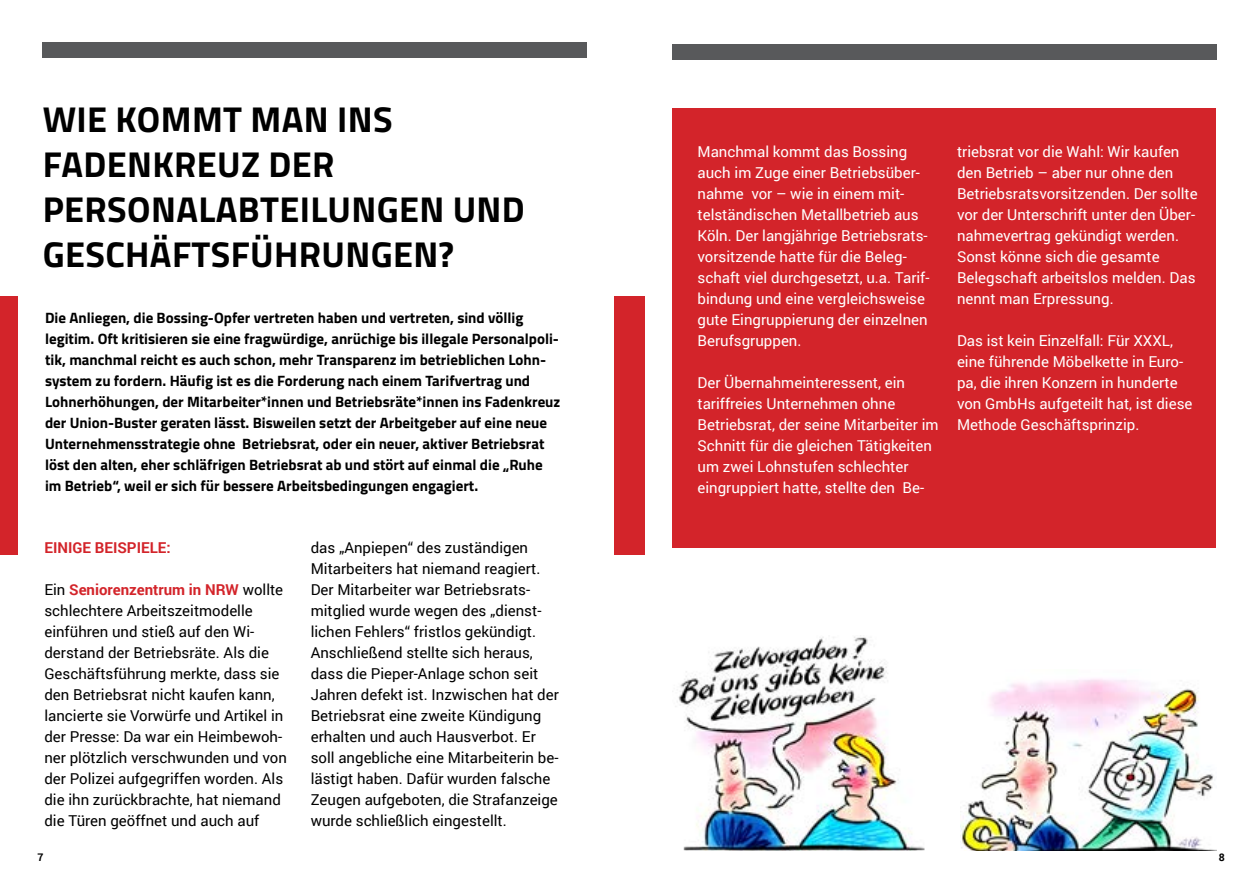
<style>
.page{position:relative;width:1259px;height:893px;background:#fff}
.page>*{position:absolute;margin:0;border:0;box-sizing:border-box;transform-origin:0 0}
.t1{font:700 36px/45px "Titillium";letter-spacing:.01em;color:#000}
.t2{font:15px/21px "Roboto";color:#fff}
.t3{font:15px/21px "Roboto";color:#000}
.t4{font:700 15px/21px "Titillium";color:#000}
.t5{font:700 15px "Roboto";color:#d3242a}
.t6{font:700 10.5px "Roboto";color:#000}
.s1{font-weight:700;color:#d3242a}
</style>
<div class="page">
<div style="left:43px;top:43px;width:544px;height:15px;background:#58595b"></div>
<div style="left:0;top:296px;width:17px;height:258px;background:#d3242a"></div>
<div style="left:614px;top:296px;width:30px;height:258px;background:#d3242a"></div>
<div style="left:672px;top:44px;width:544px;height:15px;background:#58595b"></div>
<div style="left:673px;top:108px;width:543px;height:439px;background:#d3242a"></div>
<img style="left:675px;top:635px;width:250px;height:215px">
<img style="left:960px;top:678px;width:256px;height:172px">
<h1 class="t1" style="left:43px;top:95px;width:484px">WIE KOMMT MAN INS<br>FADENKREUZ DER<br>PERSONALABTEILUNGEN UND<br>GESCHÄFTSFÜHRUNGEN?</h1>
<p class="t4" style="left:45px;top:307px;width:517px">Die Anliegen, die Bossing-Opfer vertreten haben und vertreten, sind völlig legitim. Oft kritisieren sie eine fragwürdige, anrüchige bis illegale Personalpoli&shy;tik, manchmal reicht es auch schon, mehr Transparenz im betrieblichen Lohn&shy;system zu fordern. Häufig ist es die Forderung nach einem Tarifvertrag und Lohnerhöhungen, der Mitarbeiter*innen und Betriebsräte*innen ins Fadenkreuz der Union-Buster geraten lässt. Bisweilen setzt der Arbeitgeber auf eine neue Unternehmensstrategie ohne Betriebsrat, oder ein neuer, aktiver Betriebsrat löst den alten, eher schläfrigen Betriebsrat ab und stört auf einmal die „Ruhe im Betrieb“, weil er sich für bessere Arbeitsbedingungen engagiert.</p>
<p class="t5" style="left:44px;top:537px;width:128px">EINIGE BEISPIELE:</p>
<p class="t3" style="left:44px;top:578px;width:244px">Ein <span class="s1">Seniorenzentrum in NRW</span> wollte schlechtere Arbeitszeitmodelle einführen und stieß auf den Wi&shy;derstand der Betriebsräte. Als die Geschäftsführung merkte, dass sie den Betriebsrat nicht kaufen kann, lancierte sie Vorwürfe und Artikel in der Presse: Da war ein Heimbewoh&shy;ner plötzlich verschwunden und von der Polizei aufgegriffen worden. Als die ihn zurückbrachte, hat niemand die Türen geöffnet und auch auf</p>
<p class="t3" style="left:311px;top:536px;width:250px">das „Anpiepen“ des zuständigen Mitarbeiters hat niemand reagiert.<br>Der Mitarbeiter war Betriebsrats&shy;mitglied wurde wegen des „dienst&shy;lichen Fehlers“ fristlos gekündigt.<br>Anschließend stellte sich heraus, dass die Pieper-Anlage schon seit Jahren defekt ist. Inzwischen hat der Betriebsrat eine zweite Kündigung erhalten und auch Hausverbot. Er soll angebliche eine Mitarbeiterin be&shy;lästigt haben. Dafür wurden falsche Zeugen aufgeboten, die Strafanzeige wurde schließlich eingestellt.</p>
<p class="t2" style="left:697px;top:141px;width:233px">Manchmal kommt das Bossing auch im Zuge einer Betriebsüber&shy;nahme vor – wie in einem mit&shy;telständischen Metallbetrieb aus<br>Köln. Der langjährige Betriebsrats&shy;vorsitzende hatte für die Beleg&shy;schaft viel durchgesetzt, u.a. Tarif&shy;bindung und eine vergleichsweise gute Eingruppierung der einzelnen<br>Berufsgruppen.</p>
<p class="t2" style="left:697px;top:372px;width:242px">Der Übernahmeinteressent, ein tariffreies Unternehmen ohne Betriebsrat, der seine Mitarbeiter im Schnitt für die gleichen Tätigkeiten um zwei Lohnstufen schlechter eingruppiert hatte, stellte den Be-</p>
<p class="t2" style="left:957px;top:141px;width:242px">triebsrat vor die Wahl: Wir kaufen den Betrieb – aber nur ohne den<br>Betriebsratsvorsitzenden. Der sollte vor der Unterschrift unter den Über&shy;nahmevertrag gekündigt werden.<br>Sonst könne sich die gesamte<br>Belegschaft arbeitslos melden. Das nennt man Erpressung.</p>
<p class="t2" style="left:957px;top:330px;width:237px">Das ist kein Einzelfall: Für XXXL, eine führende Möbelkette in Euro&shy;pa, die ihren Konzern in hunderte von GmbHs aufgeteilt hat, ist diese Methode Geschäftsprinzip.</p>
<p class="t6" style="left:38px;top:850px;width:8px">7</p>
<p class="t6" style="left:1219px;top:850px;width:8px">8</p>
</div>
